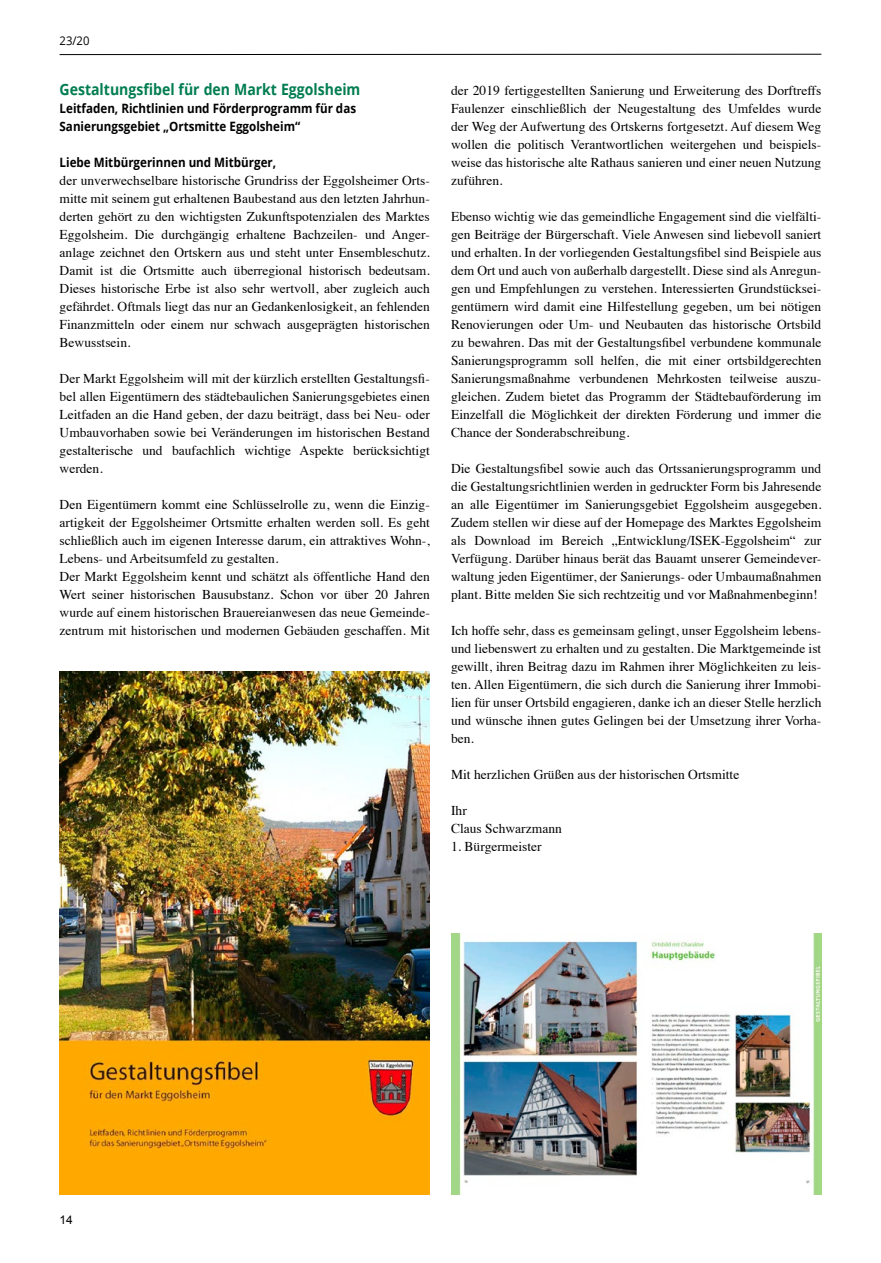
<style>
.page{position:relative;width:881px;height:1263px;background:#fff}
.page>*{position:absolute;margin:0;border:0;box-sizing:border-box;transform-origin:0 0}
.t1{font:700 15.6px "Open Sans";color:#007d51;scale:.9 1}
.t2{font:13.5px/18px "Times";color:#000;text-align:justify}
.t3{font:700 12.9px/18px "Open Sans";color:#000;scale:.9 1}
.t4{font:12px "Open Sans";color:#000;scale:.94 1}
.t5{font:12px "Arial";color:#000}
</style>
<div class="page">
<hr style="left:60px;top:54px;width:761px;height:1px;background:#000">
<img style="left:60px;top:671px;width:369px;height:524px">
<img style="left:451px;top:933px;width:370px;height:261px">
<p class="t4" style="left:60px;top:32px;width:33px">23/20</p>
<p class="t1" style="left:60px;top:78px;width:335px">Gestaltungsfibel für den Markt Eggolsheim</p>
<p class="t3" style="left:60px;top:99px;width:331px">Leitfaden, Richtlinien und Förderprogramm für das<br>Sanierungsgebiet „Ortsmitte Eggolsheim“</p>
<p class="t3" style="left:60px;top:153px;width:242px">Liebe Mitbürgerinnen und Mitbürger,</p>
<p class="t2" style="left:60px;top:170px;width:371px">der unverwechselbare historische Grundriss der Eggolsheimer Orts&shy;mitte mit seinem gut erhaltenen Baubestand aus den letzten Jahrhun&shy;derten gehört zu den wichtigsten Zukunftspotenzialen des Marktes Eggolsheim. Die durchgängig erhaltene Bachzeilen- und Anger&shy;anlage zeichnet den Ortskern aus und steht unter Ensembleschutz.<br>Damit ist die Ortsmitte auch überregional historisch bedeutsam.<br>Dieses historische Erbe ist also sehr wertvoll, aber zugleich auch gefährdet. Oftmals liegt das nur an Gedankenlosigkeit, an fehlenden Finanzmitteln oder einem nur schwach ausgeprägten historischen Bewusstsein.</p>
<p class="t2" style="left:60px;top:368px;width:371px">Der Markt Eggolsheim will mit der kürzlich erstellten Gestaltungsfi&shy;bel allen Eigentümern des städtebaulichen Sanierungsgebietes einen Leitfaden an die Hand geben, der dazu beiträgt, dass bei Neu- oder Umbauvorhaben sowie bei Veränderungen im historischen Bestand gestalterische und baufachlich wichtige Aspekte berücksichtigt werden.</p>
<p class="t2" style="left:60px;top:494px;width:371px;text-align:left">Den Eigentümern kommt eine Schlüsselrolle zu, wenn die Einzig&shy;artigkeit der Eggolsheimer Ortsmitte erhalten werden soll. Es geht schließlich auch im eigenen Interesse darum, ein attraktives Wohn-, Lebens- und Arbeitsumfeld zu gestalten.<br>Der Markt Eggolsheim kennt und schätzt als öffentliche Hand den Wert seiner historischen Bausubstanz. Schon vor über 20 Jahren wurde auf einem historischen Brauereianwesen das neue Gemeinde&shy;zentrum mit historischen und modernen Gebäuden geschaffen. Mit</p>
<p class="t2" style="left:451px;top:80px;width:371px">der 2019 fertiggestellten Sanierung und Erweiterung des Dorftreffs Faulenzer einschließlich der Neugestaltung des Umfeldes wurde der Weg der Aufwertung des Ortskerns fortgesetzt. Auf diesem Weg wollen die politisch Verantwortlichen weitergehen und beispiels&shy;weise das historische alte Rathaus sanieren und einer neuen Nutzung zuführen.</p>
<p class="t2" style="left:451px;top:206px;width:371px">Ebenso wichtig wie das gemeindliche Engagement sind die vielfälti&shy;gen Beiträge der Bürgerschaft. Viele Anwesen sind liebevoll saniert und erhalten. In der vorliegenden Gestaltungsfibel sind Beispiele aus dem Ort und auch von außerhalb dargestellt. Diese sind als Anregun&shy;gen und Empfehlungen zu verstehen. Interessierten Grundstücksei&shy;gentümern wird damit eine Hilfestellung gegeben, um bei nötigen Renovierungen oder Um- und Neubauten das historische Ortsbild zu bewahren. Das mit der Gestaltungsfibel verbundene kommunale Sanierungsprogramm soll helfen, die mit einer ortsbildgerechten Sanierungsmaßnahme verbundenen Mehrkosten teilweise auszu&shy;gleichen. Zudem bietet das Programm der Städtebauförderung im Einzelfall die Möglichkeit der direkten Förderung und immer die Chance der Sonderabschreibung.</p>
<p class="t2" style="left:451px;top:458px;width:371px">Die Gestaltungsfibel sowie auch das Ortssanierungsprogramm und die Gestaltungsrichtlinien werden in gedruckter Form bis Jahresende an alle Eigentümer im Sanierungsgebiet Eggolsheim ausgegeben.<br>Zudem stellen wir diese auf der Homepage des Marktes Eggolsheim als Download im Bereich „Entwicklung/ISEK-Eggolsheim“ zur Verfügung. Darüber hinaus berät das Bauamt unserer Gemeindever&shy;waltung jeden Eigentümer, der Sanierungs- oder Umbaumaßnahmen plant. Bitte melden Sie sich rechtzeitig und vor Maßnahmenbeginn!</p>
<p class="t2" style="left:451px;top:620px;width:371px">Ich hoffe sehr, dass es gemeinsam gelingt, unser Eggolsheim lebens&shy;und liebenswert zu erhalten und zu gestalten. Die Marktgemeinde ist gewillt, ihren Beitrag dazu im Rahmen ihrer Möglichkeiten zu leis&shy;ten. Allen Eigentümern, die sich durch die Sanierung ihrer Immobi&shy;lien für unser Ortsbild engagieren, danke ich an dieser Stelle herzlich und wünsche ihnen gutes Gelingen bei der Umsetzung ihrer Vorha&shy;ben.</p>
<p class="t2" style="left:451px;top:764px;width:289px">Mit herzlichen Grüßen aus der historischen Ortsmitte</p>
<p class="t2" style="left:451px;top:800px;width:112px">Ihr<br>Claus Schwarzmann</p>
<p class="t2" style="left:451px;top:836px;width:92px">1. Bürgermeister</p>
<p class="t5" style="left:60px;top:1212px;width:15px">14</p>
</div>
